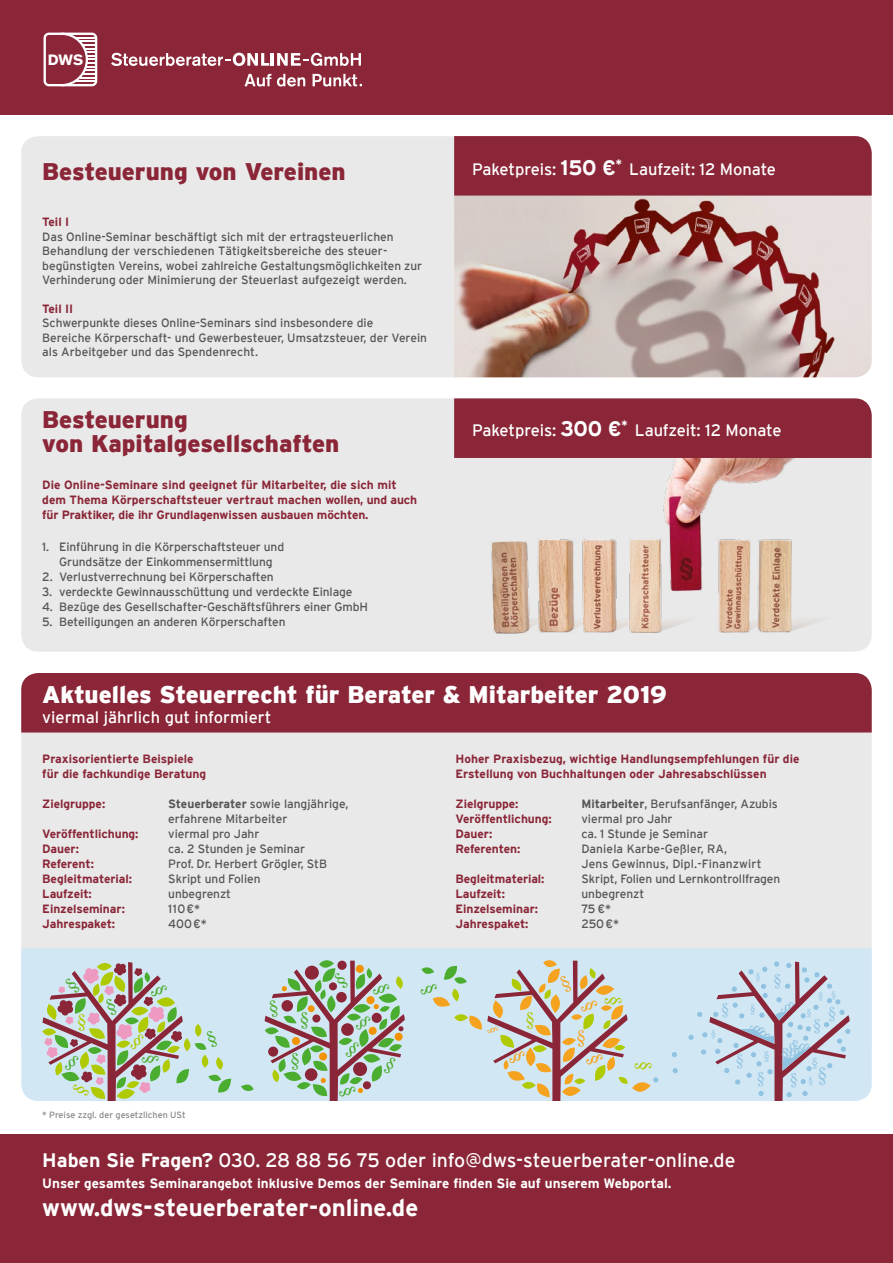
<style>
.page{position:relative;width:893px;height:1263px;background:#fff}
.page>*{position:absolute;margin:0;border:0;box-sizing:border-box;transform-origin:0 0}
.t1{font:900 24px/24px "Interstate";color:#8a2637}
.t2{font:900 24px "Interstate";color:#fff}
.t3{font:700 24px "Interstate";color:#fff}
.t4{font:21.45px "Times";color:#90c3e1}
.t5{font:20.4px "Times";color:#afca00}
.t6{font:20.4px "Times";color:#4bad30}
.t7{font:20.4px "Times";color:#f5a31f}
.t8{font:19.5px "Interstate";color:#fff}
.t9{font:17.7px "Times";color:#90c3e1}
.t10{font:16.5px "Interstate";letter-spacing:-.005em;color:#fff}
.t11{font:700 14.85px "Akzidenz Grotesk BE";color:#fff}
.t12{font:13.65px "Times";color:#90c3e1}
.t13{font:700 13.5px "Interstate";color:#fff}
.t14{font:12.9px "Times";color:#90c3e1}
.t15{font:12.15px "Times";color:#90c3e1}
.t16{font:12px/14.4px "Interstate";letter-spacing:-.005em;color:#565655}
.t17{font:700 12px/15px "Interstate";letter-spacing:-.005em;color:#8a2637}
.t18{font:10.35px "Times";color:#90c3e1}
.t19{font:9px "Interstate";color:#868786}
.s1{font-weight:700;font-size:21px}
.s2{font-family:"RBB Interstate";font-weight:700;font-size:21px}
.s3{font-weight:700}
</style>
<div class="page">
<div style="left:21px;top:136px;width:851px;height:241px;background:#e9e9e9;border-radius:17px"></div>
<div style="left:0;top:0;width:893px;height:115px;background:#8a2637"></div>
<div style="left:0;top:1134px;width:893px;height:129px;background:#8a2637"></div>
<svg style="left:111px;top:53px;width:250px;height:13px"></svg>
<svg style="left:44px;top:33px;width:53px;height:54px"></svg>
<svg style="left:245px;top:74px;width:117px;height:13px"></svg>
<div style="left:454px;top:136px;width:418px;height:60px;background:#8a2637"></div>
<div style="left:21px;top:673px;width:851px;height:388px;background:#e9e9e9;border-radius:17px"></div>
<div style="left:21px;top:673px;width:851px;height:59px;background:#8a2637"></div>
<div style="left:21px;top:948px;width:851px;height:153px;background:#d2e7f4"></div>
<img style="left:454px;top:196px;width:418px;height:181px">
<div style="left:21px;top:398px;width:851px;height:254px;background:#e9e9e9;border-radius:17px"></div>
<img style="left:491px;top:458px;width:326px;height:176px">
<div style="left:454px;top:398px;width:418px;height:60px;background:#8a2637"></div>
<svg style="left:673px;top:1068px;width:5px;height:5px"></svg>
<svg style="left:672px;top:1052px;width:5px;height:5px"></svg>
<svg style="left:241px;top:1084px;width:13px;height:8px"></svg>
<svg style="left:688px;top:961px;width:162px;height:140px;background:#c5cedc"></svg>
<svg style="left:420px;top:960px;width:238px;height:141px;background:#ccd1cd"></svg>
<svg style="left:265px;top:960px;width:140px;height:141px;background:#b0b6ab"></svg>
<svg style="left:42px;top:962px;width:189px;height:139px;background:#bec2b8"></svg>
<p class="t11" style="left:48px;top:51px;width:37px">DWS</p>
<h1 class="t1" style="left:42px;top:159px;width:305px">Besteuerung von Vereinen</h1>
<p class="t17" style="left:42px;top:215px;width:28px">Teil I</p>
<p class="t16" style="left:42px;top:229px;width:381px">Das Online-Seminar beschäftigt sich mit der ertragsteuerlichen Behandlung der verschiedenen Tätigkeitsbereiche des steuer&shy;begünstigten Vereins, wobei zahlreiche Gestaltungsmöglichkeiten zur Verhinderung oder Minimierung der Steuerlast aufgezeigt werden.</p>
<p class="t17" style="left:42px;top:301px;width:33px">Teil II</p>
<p class="t16" style="left:42px;top:316px;width:386px">Schwerpunkte dieses Online-Seminars sind insbesondere die<br>Bereiche Körperschaft- und Gewerbesteuer, Umsatzsteuer, der Verein als Arbeitgeber und das Spendenrecht.</p>
<h1 class="t1" style="left:42px;top:408px;width:298px">Besteuerung<br>von Kapitalgesellschaften</h1>
<p class="t17" style="left:42px;top:478px;width:376px">Die Online-Seminare sind geeignet für Mitarbeiter, die sich mit dem Thema Körperschaftsteuer vertraut machen wollen, und auch für Praktiker, die ihr Grundlagenwissen ausbauen möchten.</p>
<p class="t16" style="left:42px;top:539px;width:243px;line-height:15px;text-align:center">1. Einführung in die Körperschaftsteuer und<br>Grundsätze der Einkommensermittlung</p>
<p class="t16" style="left:42px;top:569px;width:233px">2. Verlustverrechnung bei Körperschaften</p>
<p class="t16" style="left:42px;top:584px;width:312px">3. verdeckte Gewinnausschüttung und verdeckte Einlage</p>
<p class="t16" style="left:42px;top:599px;width:327px">4. Bezüge des Gesellschafter-Geschäftsführers einer GmbH</p>
<p class="t16" style="left:42px;top:614px;width:245px">5. Beteiligungen an anderen Körperschaften</p>
<h3 class="t10" style="left:472px;top:160px;width:305px">Paketpreis: <span class="s1">150</span> <span class="s2">€</span><sup>*</sup> Laufzeit: 12 Monate</h3>
<h3 class="t10" style="left:472px;top:421px;width:311px">Paketpreis: <span class="s1">300</span> <span class="s2">€</span><sup>*</sup> Laufzeit: 12 Monate</h3>
<h1 class="t2" style="left:42px;top:681px;width:626px">Aktuelles Steuerrecht für Berater &amp; Mitarbeiter 2019</h1>
<h3 class="t10" style="left:42px;top:708px;width:231px">viermal jährlich gut informiert</h3>
<p class="t17" style="left:42px;top:751px;width:166px">Praxisorientierte Beispiele für die fachkundige Beratung</p>
<p class="t17" style="left:42px;top:796px;width:64px">Zielgruppe:</p>
<p class="t16" style="left:168px;top:796px;width:182px;line-height:15px"><span class="s3">Steuerberater</span> sowie langjährige, erfahrene Mitarbeiter</p>
<p class="t17" style="left:42px;top:826px;width:98px">Veröffentlichung:</p>
<p class="t16" style="left:168px;top:827px;width:93px">viermal pro Jahr</p>
<p class="t17" style="left:42px;top:841px;width:38px">Dauer:</p>
<p class="t16" style="left:168px;top:842px;width:138px">ca. 2 Stunden je Seminar</p>
<p class="t17" style="left:42px;top:856px;width:53px">Referent:</p>
<p class="t16" style="left:168px;top:857px;width:160px">Prof. Dr. Herbert Grögler, StB</p>
<p class="t17" style="left:42px;top:871px;width:91px">Begleitmaterial:</p>
<p class="t16" style="left:168px;top:872px;width:94px">Skript und Folien</p>
<p class="t17" style="left:42px;top:886px;width:51px">Laufzeit:</p>
<p class="t16" style="left:168px;top:887px;width:64px">unbegrenzt</p>
<p class="t17" style="left:42px;top:901px;width:84px">Einzelseminar:</p>
<p class="t16" style="left:168px;top:902px;width:33px">110 €*</p>
<p class="t17" style="left:42px;top:916px;width:74px">Jahrespaket:</p>
<p class="t16" style="left:168px;top:917px;width:40px">400 €*</p>
<h3 class="t5" style="left:77px;top:1002px;width:12px">§</h3>
<p class="t19" style="left:42px;top:1110px;width:145px">* Preise zzgl. der gesetzlichen USt</p>
<h3 class="t6" style="left:299px;top:1000px;width:12px">§</h3>
<h3 class="t6" style="left:290px;top:1041px;width:12px">§</h3>
<p class="t17" style="left:455px;top:752px;width:346px">Hoher Praxisbezug, wichtige Handlungsempfehlungen für die<br>Erstellung von Buchhaltungen oder Jahresabschlüssen</p>
<p class="t17" style="left:455px;top:797px;width:64px">Zielgruppe:</p>
<p class="t16" style="left:581px;top:797px;width:198px"><span class="s3">Mitarbeiter</span>, Berufsanfänger, Azubis</p>
<p class="t17" style="left:455px;top:812px;width:98px">Veröffentlichung:</p>
<p class="t16" style="left:581px;top:812px;width:93px">viermal pro Jahr</p>
<p class="t17" style="left:455px;top:827px;width:38px">Dauer:</p>
<p class="t16" style="left:581px;top:827px;width:128px">ca. 1 Stunde je Seminar</p>
<p class="t17" style="left:455px;top:842px;width:66px">Referenten:</p>
<p class="t16" style="left:581px;top:841px;width:182px;line-height:15px">Daniela Karbe-Geßler, RA,<br>Jens Gewinnus, Dipl.-Finanzwirt</p>
<p class="t17" style="left:455px;top:872px;width:90px">Begleitmaterial:</p>
<p class="t16" style="left:581px;top:872px;width:200px">Skript, Folien und Lernkontrollfragen</p>
<p class="t17" style="left:455px;top:887px;width:51px">Laufzeit:</p>
<p class="t16" style="left:581px;top:887px;width:64px">unbegrenzt</p>
<p class="t17" style="left:455px;top:902px;width:84px">Einzelseminar:</p>
<p class="t16" style="left:581px;top:902px;width:31px">75 €*</p>
<p class="t17" style="left:455px;top:917px;width:74px">Jahrespaket:</p>
<p class="t16" style="left:581px;top:917px;width:39px">250 €*</p>
<h3 class="t5" style="left:525px;top:1000px;width:12px">§</h3>
<h3 class="t7" style="left:576px;top:1018px;width:12px">§</h3>
<h3 class="t9" style="left:721px;top:992px;width:10px">§</h3>
<p class="t18" style="left:711px;top:1023px;width:7px">§</p>
<p class="t18" style="left:755px;top:967px;width:7px">§</p>
<h3 class="t9" style="left:773px;top:964px;width:10px">§</h3>
<p class="t18" style="left:818px;top:985px;width:7px">§</p>
<p class="t18" style="left:831px;top:985px;width:7px">§</p>
<p class="t15" style="left:750px;top:998px;width:8px">§</p>
<h3 class="t9" style="left:828px;top:997px;width:10px">§</h3>
<p class="t12" style="left:811px;top:1050px;width:8px">§</p>
<p class="t18" style="left:806px;top:1003px;width:7px">§</p>
<h3 class="t9" style="left:813px;top:1009px;width:10px">§</h3>
<h2 class="t4" style="left:817px;top:1054px;width:12px">§</h2>
<h3 class="t9" style="left:781px;top:1037px;width:10px">§</h3>
<p class="t14" style="left:763px;top:1044px;width:8px">§</p>
<h3 class="t9" style="left:735px;top:1044px;width:10px">§</h3>
<h3 class="t9" style="left:756px;top:1061px;width:10px">§</h3>
<h3 class="t9" style="left:789px;top:1063px;width:10px">§</h3>
<p class="t18" style="left:808px;top:1071px;width:7px">§</p>
<h3 class="t8" style="left:42px;top:1149px;width:695px"><span class="s3">Haben Sie Fragen?</span> 030. 28 88 56 75 oder info@dws-steuerberater-online.de</h3>
<p class="t13" style="left:42px;top:1175px;width:631px">Unser gesamtes Seminarangebot inklusive Demos der Seminare finden Sie auf unserem Webportal.</p>
<h1 class="t3" style="left:42px;top:1194px;width:378px">www.dws-steuerberater-online.de</h1>
</div>
